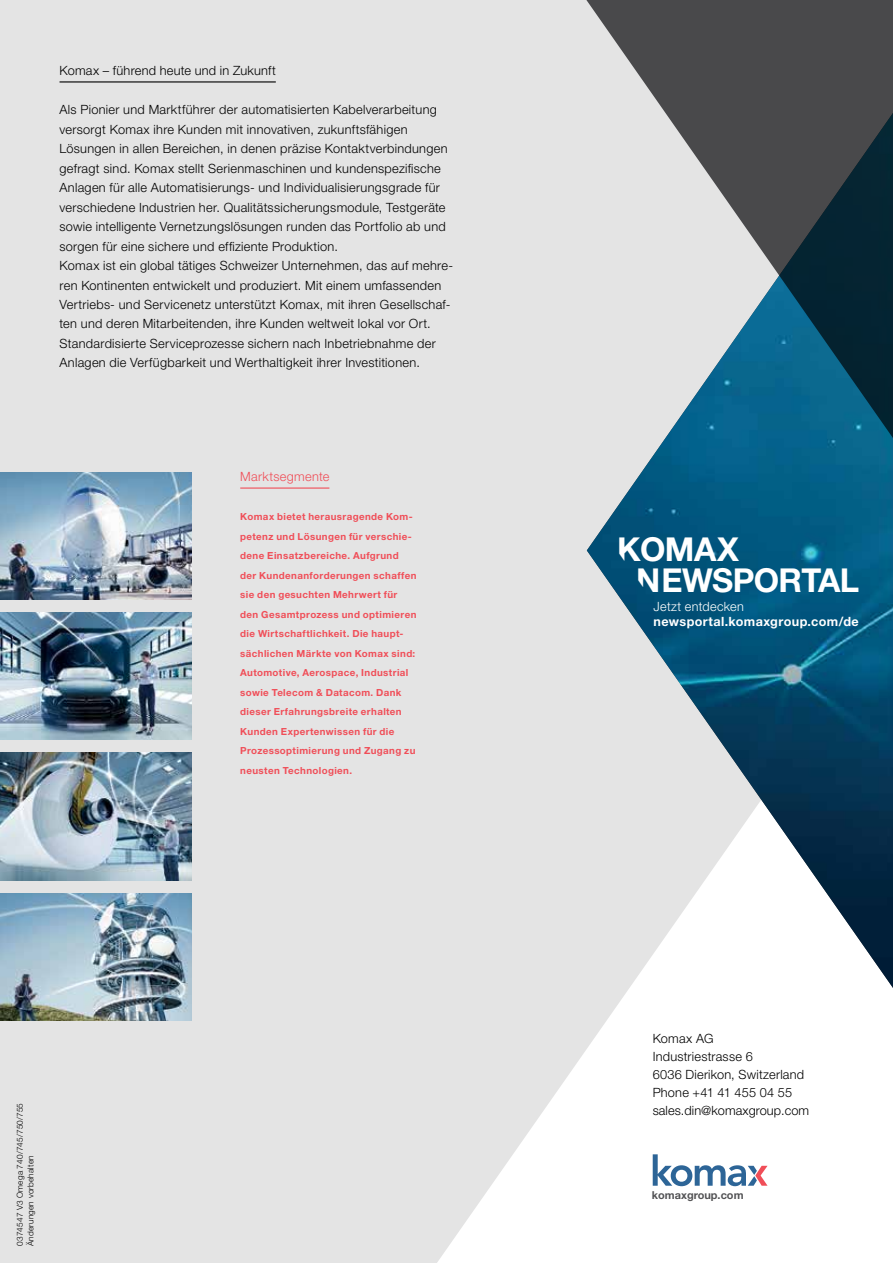
<style>
.page{position:relative;width:893px;height:1263px;background:#e4e4e4}
.page>*{position:absolute;margin:0;border:0;box-sizing:border-box;transform-origin:0 0}
.t1{font:700 33px/30.8px "Helvetica Neue LT Std";letter-spacing:-.02em;color:#fff}
.t2{font:300 12.75px/19.5px "Helvetica Neue LT Std";letter-spacing:.025em;color:#000}
.t3{font:700 12.75px "Helvetica Neue LT Std";letter-spacing:.03em;color:#fff}
.t4{font:300 12.75px "Helvetica Neue LT Std";letter-spacing:.025em;color:#fff}
.t5{font:300 12.75px "Helvetica Neue LT Std";letter-spacing:.025em;color:#f04e58}
.t6{font:700 10.95px "Helvetica Neue LT Std";color:#525254}
.t7{font:700 9.75px/19.5px "Helvetica Neue LT Std";letter-spacing:.04em;color:#f04e58}
.t8{font:300 8.25px/10.5px "Helvetica Neue LT Std";letter-spacing:.02em;color:#000}
.s1{font-family:"Helvetica Neue LT Std Bd Kx Ct";font-weight:400}
</style>
<div class="page">
<svg style="left:437px;top:988px;width:456px;height:275px;fill:#fff"></svg>
<img style="left:0;top:472px;width:191px;height:128px">
<img style="left:0;top:753px;width:191px;height:127px">
<img style="left:0;top:893px;width:191px;height:127px">
<svg style="left:653px;top:1154px;width:114px;height:32px;background:#b9c6d7"></svg>
<img style="left:0;top:612px;width:191px;height:128px">
<img style="left:587px;top:523px;width:306px;height:465px">
<svg style="left:586px;top:0;width:307px;height:523px"></svg>
<hr style="left:240px;top:487px;width:89px;height:2px;background:#f04e58">
<hr style="left:60px;top:81px;width:216px;height:2px;background:#000">
<p class="t2" style="left:60px;top:60px;width:218px">Komax – führend heute und in Zukunft</p>
<p class="t2" style="left:60px;top:99px;width:395px">Als Pionier und Marktführer der automatisierten Kabelverarbeitung versorgt Komax ihre Kunden mit innovativen, zukunftsfähigen Lösungen in allen Bereichen, in denen präzise Kontaktverbindungen gefragt sind. Komax stellt Serienmaschinen und kundenspezifische Anlagen für alle Automatisierungs- und Individualisierungsgrade für verschiedene Industrien her. Qualitätssicherungsmodule, Testgeräte sowie intelligente Vernetzungslösungen runden das Portfolio ab und sorgen für eine sichere und effiziente Produktion.<br>Komax ist ein global tätiges Schweizer Unternehmen, das auf mehre&shy;ren Kontinenten entwickelt und produziert. Mit einem umfassenden Vertriebs- und Servicenetz unterstützt Komax, mit ihren Gesellschaf&shy;ten und deren Mitarbeitenden, ihre Kunden weltweit lokal vor Ort.<br>Standardisierte Serviceprozesse sichern nach Inbetriebnahme der Anlagen die Verfügbarkeit und Werthaltigkeit ihrer Investitionen.</p>
<p class="t5" style="left:240px;top:469px;width:91px">Marktsegmente</p>
<p class="t7" style="left:240px;top:507px;width:178px">Komax bietet herausragende Kom&shy;petenz und Lösungen für verschie&shy;dene Einsatzbereiche. Aufgrund der Kundenanforderungen schaffen sie den gesuchten Mehrwert für den Gesamtprozess und optimieren die Wirtschaftlichkeit. Die haupt&shy;sächlichen Märkte von Komax sind:<br>Automotive, Aerospace, Industrial sowie Telecom &amp; Datacom. Dank dieser Erfahrungsbreite erhalten<br>Kunden Expertenwissen für die<br>Prozessoptimierung und Zugang zu neusten Technologien.</p>
<p class="t8" style="left:15px;top:1246px;width:145px;rotate:-90deg">0374547 V3 Omega 740/745/750/755<br>Änderungen vorbehalten</p>
<h1 class="t1" style="left:636px;top:533px;width:224px;text-indent:-19px"><span class="s1">K</span>OMAX<br><span class="s1">N</span>EWSPORTAL</h1>
<p class="t4" style="left:654px;top:599px;width:92px">Jetzt entdecken</p>
<p class="t3" style="left:654px;top:614px;width:207px">newsportal.komaxgroup.com/de</p>
<p class="t2" style="left:653px;top:1030px;width:158px;line-height:18px">Komax AG<br>Industriestrasse 6<br>6036 Dierikon, Switzerland<br>Phone +41 41 455 04 55 sales.din@komaxgroup.com</p>
<p class="t6" style="left:652px;top:1188px;width:93px">komaxgroup.com</p>
</div>
